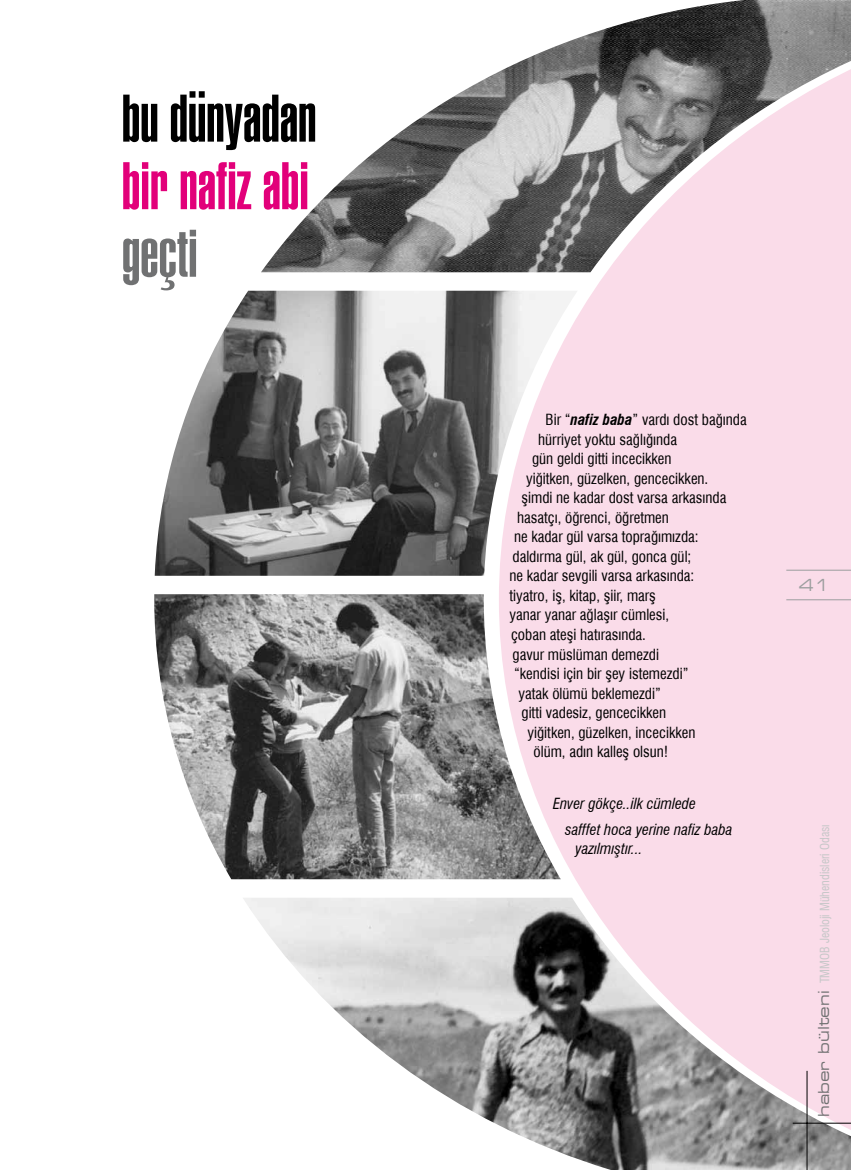
<style>
.page{position:relative;width:851px;height:1170px;background:#fff}
.page>*{position:absolute;margin:0;border:0;box-sizing:border-box;transform-origin:0 0}
.t1{font:700 66px "TFF Hlv Ult Cmprs";color:#e2007a}
.t2{font:700 66px "TFF Hlv Ult Cmprs";color:#000}
.t3{font:700 66px "TFF Hlv Ult Cmprs";color:#707172}
.t4{font:expanded 16.5px "Square 721 BT";color:#9c9e9f}
.t5{font:condensed 15px "Swiss 721 BT";color:#000}
.t6{font:italic condensed 15px/25.8px "Swiss 721 BT";color:#000}
.t7{font:12px "Swiss 721 Condensed BT";color:#c6c7c8}
.s1{font-weight:700;font-style:italic}
.s2{font-family:"Square 721 BT";font-stretch:expanded;font-size:15px;color:#707172}
</style>
<div class="page">
<svg style="left:154px;top:272px;width:696px;height:625px;background:#fadfeb"></svg>
<img style="left:243px;top:897px;width:607px;height:272px">
<img style="left:154px;top:594px;width:406px;height:285px">
<img style="left:155px;top:291px;width:422px;height:284px">
<img style="left:261px;top:0;width:589px;height:272px">
<hr style="left:786px;top:569px;width:64px;height:1px;background:#9c9e9f">
<hr style="left:786px;top:599px;width:64px;height:1px;background:#9c9e9f">
<hr style="left:792px;top:1122px;width:58px;height:1px;background:#000">
<hr style="left:806px;top:1070px;width:1px;height:99px;background:#000">
<h1 class="t2" style="left:122px;top:81px;width:196px">bu dünyadan</h1>
<h1 class="t1" style="left:122px;top:148px;width:188px">bir nafiz abi</h1>
<h1 class="t3" style="left:122px;top:216px;width:77px">geçti</h1>
<p class="t5" style="left:545px;top:411px;width:203px">Bir “<span class="s1">nafiz baba</span>” vardı dost bağında</p>
<p class="t5" style="left:538px;top:430px;width:140px">hürriyet yoktu sağlığında</p>
<p class="t5" style="left:532px;top:450px;width:141px">gün geldi gitti incecikken</p>
<p class="t5" style="left:526px;top:469px;width:184px">yiğitken, güzelken, gencecikken.</p>
<p class="t5" style="left:521px;top:489px;width:206px">şimdi ne kadar dost varsa arkasında</p>
<p class="t5" style="left:517px;top:508px;width:153px">hasatçı, öğrenci, öğretmen</p>
<p class="t5" style="left:514px;top:528px;width:186px">ne kadar gül varsa toprağımızda:</p>
<p class="t5" style="left:512px;top:547px;width:180px">daldırma gül, ak gül, gonca gül;</p>
<p class="t5" style="left:509px;top:567px;width:186px">ne kadar sevgili varsa arkasında:</p>
<p class="t5" style="left:509px;top:586px;width:148px">tiyatro, iş, kitap, şiir, marş</p>
<p class="t5" style="left:509px;top:606px;width:161px">yanar yanar ağlaşır cümlesi,</p>
<p class="t5" style="left:511px;top:625px;width:136px">çoban ateşi hatırasında.</p>
<p class="t5" style="left:512px;top:645px;width:148px">gavur müslüman demezdi</p>
<p class="t5" style="left:514px;top:664px;width:176px">“kendisi için bir şey istemezdi”</p>
<p class="t5" style="left:518px;top:684px;width:144px">yatak ölümü beklemezdi”</p>
<p class="t5" style="left:521px;top:703px;width:146px">gitti vadesiz, gencecikken</p>
<p class="t5" style="left:527px;top:723px;width:169px">yiğitken, güzelken, incecikken</p>
<p class="t5" style="left:533px;top:742px;width:136px">ölüm, adın kalleş olsun!</p>
<p class="t6" style="left:565px;top:790px;width:169px;text-indent:-12px">Enver gökçe..ilk cümlede safffet hoca yerine nafiz baba</p>
<p class="t6" style="left:575px;top:835px;width:68px">yazılmıştır...</p>
<p class="t4" style="left:798px;top:575px;width:33px">41</p>
<p class="t7" style="left:817px;top:1116px;width:294px;rotate:-90deg"><span class="s2">haber bülteni</span> TMMOB Jeoloji Mühendisleri Odasý</p>
</div>
